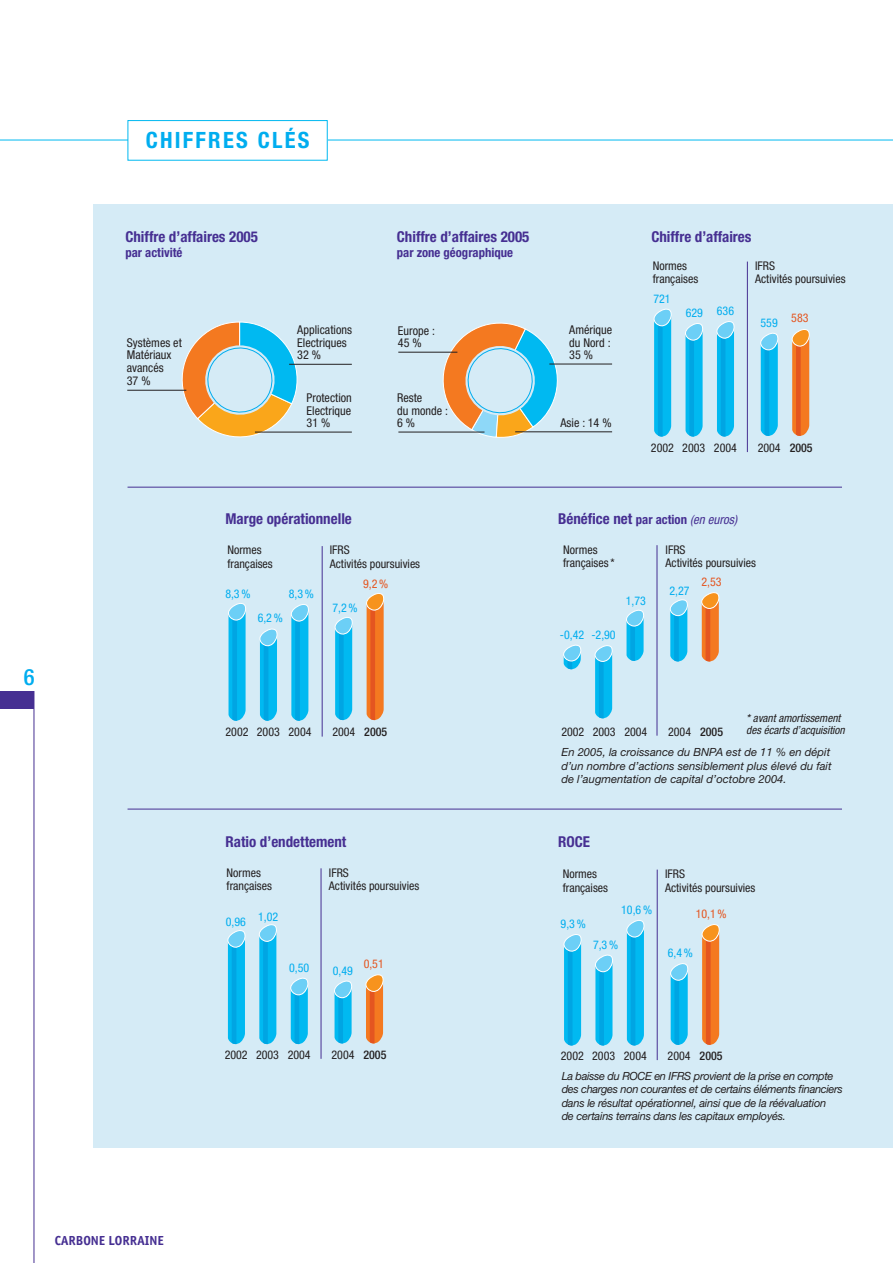
<style>
.page{position:relative;width:893px;height:1263px;background:#fff}
.page>*{position:absolute;margin:0;border:0;box-sizing:border-box;transform-origin:0 0}
.t1{font:700 condensed 22.5px "Helvetica Neue";letter-spacing:.1em;color:#00adef}
.t2{font:500 condensed 22.5px "Helvetica Neue";color:#00adef}
.t3{font:700 condensed 15px "Helvetica Neue";color:#462f92}
.t4{font:700 13.5px "Officina Sans";color:#462f92}
.t5{font:700 condensed 12.75px "Helvetica Neue";color:#462f92}
.t6{font:condensed 12.15px/12.6px "Helvetica Neue";color:#231f20}
.t7{font:condensed 12px/13.2px "Helvetica Neue";color:#231f20}
.t8{font:condensed 12px "Helvetica Neue";color:#00adef}
.t9{font:condensed 12px "Helvetica Neue";color:#e45520}
.t10{font:italic 11.25px/13.5px "Helvetica Neue";letter-spacing:-.02em;color:#231f20;text-align:justify}
.t11{font:italic condensed 11.25px/12px "Helvetica Neue";color:#231f20}
.s1{font-weight:500}
.s2{font-size:12.75px}
.s3{font-weight:400;font-style:italic;font-size:12.75px}
</style>
<div class="page">
<div style="left:0;top:691px;width:34px;height:17px;background:#462f92"></div>
<hr style="left:34px;top:691px;width:1px;height:572px;background:#462f92">
<hr style="left:0;top:140px;width:893px;height:1px;background:#00b9f1">
<div style="left:128px;top:121px;width:199px;height:39px;background:#fff"></div>
<div style="left:128px;top:120px;width:200px;height:41px;border:1px solid #00b9f1"></div>
<div style="left:94px;top:204px;width:799px;height:944px;background:#d5ebf6"></div>
<svg style="left:176px;top:322px;width:121px;height:116px"></svg>
<hr style="left:289px;top:364px;width:63px;height:1px;background:#231f20">
<hr style="left:127px;top:390px;width:59px;height:1px;background:#231f20">
<hr style="left:255px;top:432px;width:97px;height:1px;background:#231f20">
<svg style="left:563px;top:645px;width:18px;height:24px"></svg>
<svg style="left:594px;top:645px;width:18px;height:74px"></svg>
<svg style="left:626px;top:610px;width:18px;height:51px"></svg>
<svg style="left:670px;top:599px;width:18px;height:63px"></svg>
<svg style="left:701px;top:592px;width:18px;height:70px"></svg>
<svg style="left:563px;top:934px;width:18px;height:112px;background:#24bdef"></svg>
<svg style="left:595px;top:955px;width:18px;height:91px;background:#28beef"></svg>
<svg style="left:626px;top:920px;width:18px;height:126px;background:#20bcee"></svg>
<svg style="left:670px;top:963px;width:18px;height:82px"></svg>
<svg style="left:701px;top:924px;width:18px;height:121px;background:#ed8039"></svg>
<svg style="left:227px;top:930px;width:18px;height:114px;background:#22bcef"></svg>
<svg style="left:259px;top:924px;width:18px;height:120px;background:#21bcee"></svg>
<svg style="left:290px;top:978px;width:18px;height:66px"></svg>
<svg style="left:334px;top:981px;width:18px;height:63px"></svg>
<svg style="left:365px;top:974px;width:18px;height:70px"></svg>
<hr style="left:128px;top:487px;width:714px;height:1px;background:#462f92">
<hr style="left:128px;top:809px;width:714px;height:1px;background:#462f92">
<svg style="left:228px;top:603px;width:18px;height:118px;background:#21bcee"></svg>
<svg style="left:259px;top:629px;width:18px;height:92px;background:#27bdef"></svg>
<svg style="left:291px;top:604px;width:18px;height:117px;background:#22bcee"></svg>
<svg style="left:334px;top:617px;width:19px;height:103px;background:#2dbfef"></svg>
<svg style="left:366px;top:593px;width:18px;height:127px;background:#ee7f36"></svg>
<svg style="left:653px;top:309px;width:18px;height:128px;background:#21bcee"></svg>
<svg style="left:685px;top:323px;width:18px;height:114px;background:#22bcef"></svg>
<svg style="left:716px;top:321px;width:18px;height:116px;background:#23bcef"></svg>
<svg style="left:760px;top:333px;width:18px;height:103px;background:#24bdef"></svg>
<svg style="left:791px;top:329px;width:19px;height:107px;background:#ec8642"></svg>
<svg style="left:435px;top:322px;width:130px;height:116px"></svg>
<hr style="left:549px;top:364px;width:63px;height:1px;background:#231f20">
<hr style="left:398px;top:352px;width:59px;height:1px;background:#231f20">
<hr style="left:398px;top:432px;width:86px;height:1px;background:#231f20">
<hr style="left:515px;top:432px;width:97px;height:1px;background:#231f20">
<hr style="left:747px;top:262px;width:1px;height:190px;background:#462f92">
<hr style="left:656px;top:545px;width:1px;height:191px;background:#462f92">
<hr style="left:322px;top:546px;width:1px;height:191px;background:#462f92">
<hr style="left:321px;top:868px;width:1px;height:191px;background:#462f92">
<hr style="left:657px;top:870px;width:1px;height:190px;background:#462f92">
<h1 class="t2" style="left:24px;top:669px;width:12px">6</h1>
<h1 class="t1" style="left:146px;top:132px;width:165px">CHIFFRES CLÉS</h1>
<h2 class="t3" style="left:125px;top:231px;width:134px">Chiffre d’affaires 2005</h2>
<p class="t5" style="left:125px;top:248px;width:59px">par activité</p>
<h2 class="t3" style="left:397px;top:231px;width:134px">Chiffre d’affaires 2005</h2>
<p class="t5" style="left:397px;top:248px;width:118px">par zone géographique</p>
<h2 class="t3" style="left:651px;top:231px;width:102px">Chiffre d’affaires</h2>
<p class="t7" style="left:653px;top:260px;width:47px">Normes françaises</p>
<p class="t7" style="left:755px;top:260px;width:92px">IFRS<br>Activités poursuivies</p>
<p class="t8" style="left:653px;top:294px;width:19px">721</p>
<p class="t6" style="left:127px;top:337px;width:57px">Systèmes et<br>Matériaux avancés<br>37 %</p>
<p class="t6" style="left:297px;top:325px;width:56px">Applications<br>Electriques<br>32 %</p>
<p class="t6" style="left:398px;top:325px;width:39px">Europe :<br>45 %</p>
<p class="t6" style="left:569px;top:324px;width:44px">Amérique du Nord :<br>35 %</p>
<p class="t8" style="left:686px;top:307px;width:50px">629 636</p>
<p class="t8" style="left:760px;top:319px;width:49px">559 <sup>583</sup></p>
<p class="t6" style="left:307px;top:392px;width:47px;text-align:justify">Protection Electrique 31 %</p>
<p class="t6" style="left:397px;top:393px;width:52px">Reste<br>du monde :<br>6 %</p>
<p class="t6" style="left:560px;top:418px;width:52px">Asie : 14 %</p>
<p class="t7" style="left:651px;top:442px;width:87px">2002 2003 2004</p>
<p class="t7" style="left:758px;top:442px;width:56px">2004 <span class="s1">2005</span></p>
<h2 class="t3" style="left:225px;top:513px;width:128px">Marge opérationnelle</h2>
<h2 class="t3" style="left:558px;top:513px;width:180px">Bénéfice net <span class="s2">par action</span> <span class="s3">(en euros)</span></h2>
<p class="t7" style="left:227px;top:544px;width:47px">Normes françaises</p>
<p class="t7" style="left:330px;top:544px;width:92px">IFRS<br>Activités poursuivies</p>
<p class="t7" style="left:563px;top:544px;width:53px">Normes françaises *</p>
<p class="t7" style="left:665px;top:544px;width:92px">IFRS<br>Activités poursuivies</p>
<p class="t8" style="left:225px;top:590px;width:27px">8,3 %</p>
<p class="t8" style="left:289px;top:589px;width:27px">8,3 %</p>
<p class="t8" style="left:258px;top:613px;width:27px">6,2 %</p>
<p class="t9" style="left:363px;top:579px;width:27px">9,2%</p>
<p class="t8" style="left:332px;top:603px;width:27px">7,2 %</p>
<p class="t8" style="left:626px;top:596px;width:22px">1,73</p>
<p class="t8" style="left:669px;top:586px;width:22px">2,27</p>
<p class="t9" style="left:701px;top:577px;width:22px">2,53</p>
<p class="t8" style="left:560px;top:630px;width:57px">-0,42 -2,90</p>
<p class="t7" style="left:225px;top:726px;width:87px">2002 2003 2004</p>
<p class="t7" style="left:332px;top:726px;width:56px">2004 <span class="s1">2005</span></p>
<p class="t7" style="left:561px;top:726px;width:87px">2002 2003 2004</p>
<p class="t7" style="left:668px;top:726px;width:56px">2004 <span class="s1">2005</span></p>
<p class="t11" style="left:746px;top:713px;width:100px">* avant amortissement des écarts d’acquisition</p>
<p class="t10" style="left:561px;top:747px;width:272px">En 2005, la croissance du BNPA est de 11 % en dépit d’un nombre d’actions sensiblement plus élevé du fait de l’augmentation de capital d’octobre 2004.</p>
<h2 class="t3" style="left:226px;top:837px;width:122px">Ratio d’endettement</h2>
<h2 class="t3" style="left:558px;top:837px;width:33px">ROCE</h2>
<p class="t7" style="left:227px;top:867px;width:47px">Normes françaises</p>
<p class="t7" style="left:329px;top:867px;width:92px">IFRS<br>Activités poursuivies</p>
<p class="t7" style="left:563px;top:869px;width:47px">Normes françaises</p>
<p class="t7" style="left:665px;top:869px;width:92px">IFRS<br>Activités poursuivies</p>
<p class="t8" style="left:226px;top:918px;width:22px">0,96</p>
<p class="t8" style="left:258px;top:912px;width:22px">1,02</p>
<p class="t8" style="left:561px;top:919px;width:27px">9,3 %</p>
<p class="t8" style="left:621px;top:906px;width:32px">10,6 %</p>
<p class="t9" style="left:696px;top:909px;width:32px">10,1%</p>
<p class="t8" style="left:289px;top:964px;width:22px">0,50</p>
<p class="t8" style="left:333px;top:966px;width:22px">0,49</p>
<p class="t9" style="left:364px;top:960px;width:22px">0,51</p>
<p class="t8" style="left:593px;top:940px;width:27px">7,3 %</p>
<p class="t8" style="left:668px;top:949px;width:27px">6,4 %</p>
<p class="t7" style="left:225px;top:1049px;width:87px">2002 2003 2004</p>
<p class="t7" style="left:331px;top:1049px;width:56px">2004 <span class="s1">2005</span></p>
<p class="t7" style="left:561px;top:1050px;width:87px">2002 2003 2004</p>
<p class="t7" style="left:668px;top:1050px;width:56px">2004 <span class="s1">2005</span></p>
<p class="t10" style="left:562px;top:1070px;width:283px;text-align:left">La baisse du ROCE en IFRS provient de la prise en compte des charges non courantes et de certains éléments financiers dans le résultat opérationnel, ainsi que de la réévaluation<br>de certains terrains dans les capitaux employés.</p>
<p class="t4" style="left:55px;top:1235px;width:110px">CARBONE LORRAINE</p>
</div>
